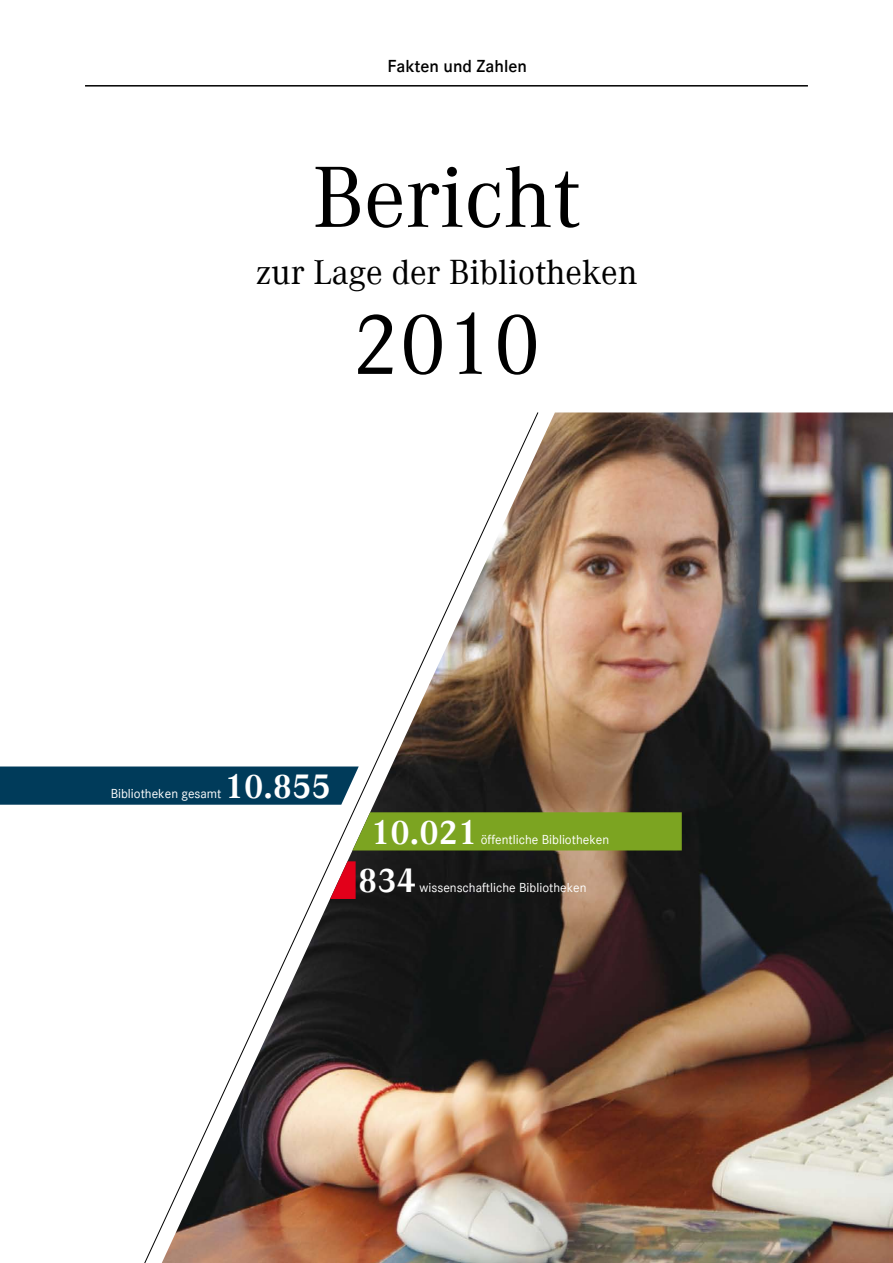
<style>
.page{position:relative;width:893px;height:1263px;background:#fff}
.page>*{position:absolute;margin:0;border:0;box-sizing:border-box;transform-origin:0 0}
.t1{font:90px "Corporate A";color:#000}
.t2{font:36px "Corporate A";color:#000}
.t3{font:700 35.7px "Corporate A";color:#fff}
.t4{font:600 18px "Corporate S";color:#000}
.t5{font:13.5px "Corporate S";color:#fff}
</style>
<div class="page">
<img style="left:539px;top:412px;width:354px;height:851px">
<hr style="left:85px;top:85px;width:723px;height:2px;background:#000">
<div style="left:0;top:766px;width:138px;height:39px;background:#003b5a"></div>
<img style="left:138px;top:412px;width:401px;height:851px">
<div style="left:352px;top:812px;width:330px;height:38px;background:#7ca421"></div>
<h3 class="t4" style="left:387px;top:55px;width:141px">Fakten und Zahlen</h3>
<h1 class="t1" style="left:313px;top:148px;width:269px">Bericht</h1>
<h2 class="t2" style="left:255px;top:252px;width:384px">zur Lage der Bibliotheken</h2>
<h1 class="t1" style="left:352px;top:295px;width:190px">2010</h1>
<h3 class="t3" style="left:225px;top:766px;width:108px">10.855</h3>
<p class="t5" style="left:111px;top:786px;width:112px">Bibliotheken gesamt</p>
<h3 class="t3" style="left:371px;top:812px;width:108px">10.021</h3>
<p class="t5" style="left:481px;top:832px;width:130px">öffentliche Bibliotheken</p>
<h3 class="t3" style="left:358px;top:860px;width:59px">834</h3>
<p class="t5" style="left:420px;top:879px;width:168px">wissenschaftliche Bibliotheken</p>
</div>
